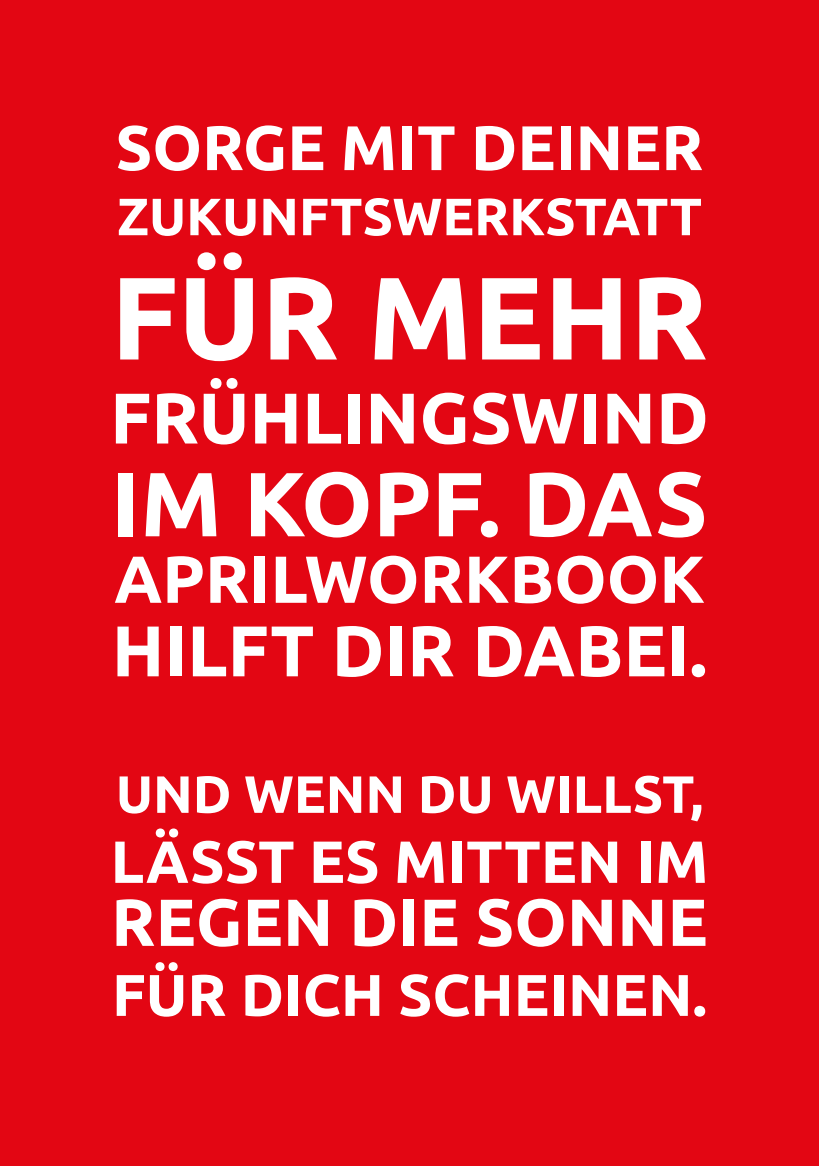
<style>
.page{position:relative;width:819px;height:1166px;background:#e30613}
.page>*{position:absolute;margin:0;border:0;box-sizing:border-box;transform-origin:0 0}
.t1{font:700 117.25px "Ubuntu";color:#fff}
.t2{font:700 91px "Ubuntu";color:#fff}
.t3{font:700 71.75px "Ubuntu";color:#fff}
.t4{font:700 66.5px "Ubuntu";color:#fff}
.t5{font:700 63px "Ubuntu";color:#fff}
.t6{font:700 59.5px "Ubuntu";color:#fff}
.t7{font:700 58.8px "Ubuntu";color:#fff}
.t8{font:700 52.5px "Ubuntu";color:#fff}
</style>
<div class="page">
<p class="t5" style="left:116px;top:109px;width:589px">SORGE MIT DEINER</p>
<p class="t8" style="left:117px;top:185px;width:586px">ZUKUNFTSWERKSTATT</p>
<h1 class="t1" style="left:111px;top:247px;width:599px">FÜR MEHR</h1>
<h3 class="t3" style="left:110px;top:374px;width:600px">FRÜHLINGSWIND</h3>
<h2 class="t2" style="left:111px;top:449px;width:597px">IM KOPF. DAS</h2>
<p class="t4" style="left:114px;top:539px;width:592px">APRILWORKBOOK</p>
<h3 class="t3" style="left:112px;top:607px;width:597px">HILFT DIR DABEI.</h3>
<p class="t8" style="left:116px;top:762px;width:588px">UND WENN DU WILLST,</p>
<p class="t6" style="left:111px;top:825px;width:599px">LÄSST ES MITTEN IM</p>
<p class="t4" style="left:111px;top:882px;width:598px">REGEN DIE SONNE</p>
<p class="t7" style="left:112px;top:959px;width:596px">FÜR DICH SCHEINEN.</p>
</div>
